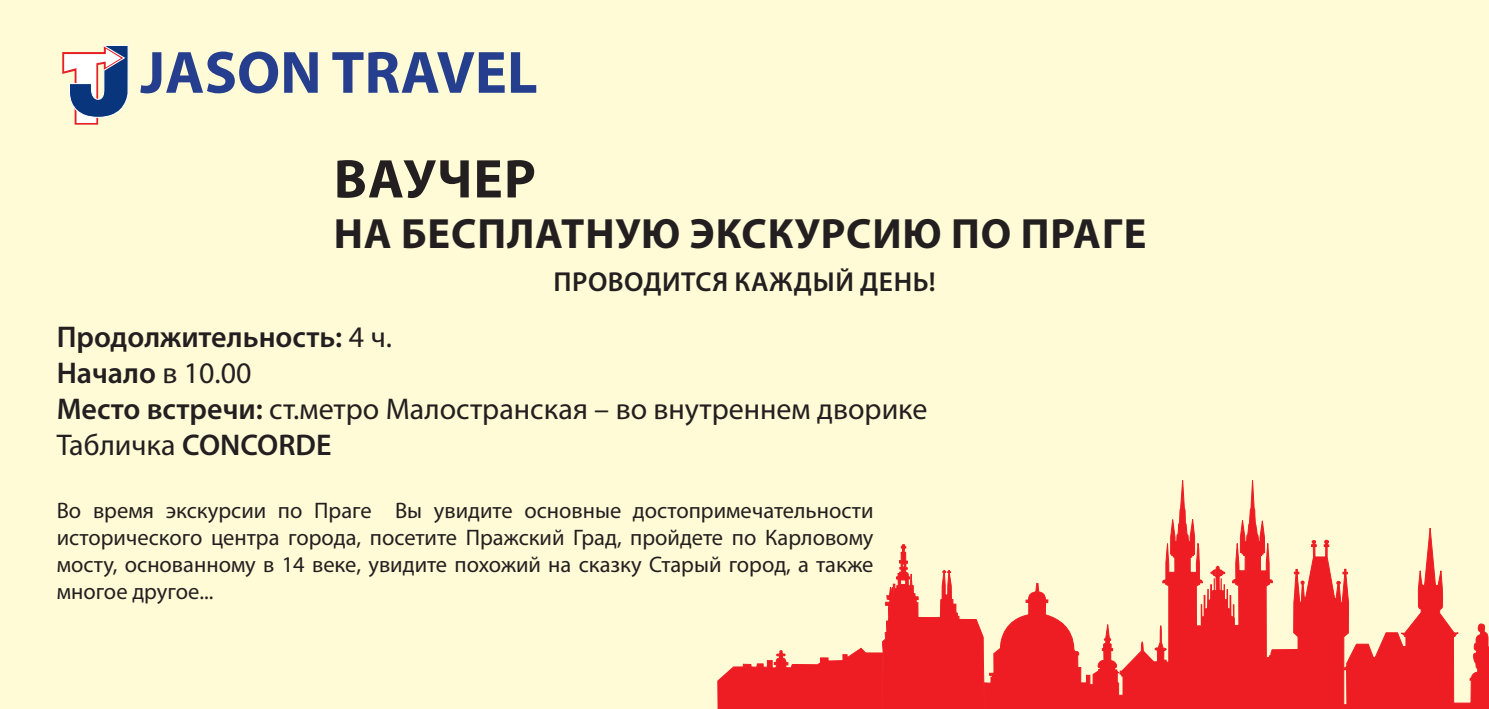
<style>
.page{position:relative;width:1489px;height:709px;background:#fff}
.page>*{position:absolute;margin:0;border:0;box-sizing:border-box;transform-origin:0 0}
.t1{font:700 60px "Myriad Pro";color:#253f8e}
.t2{font:700 55px "Myriad Pro";letter-spacing:.02em;color:#231f20}
.t3{font:700 42.5px "Myriad Pro";letter-spacing:.02em;color:#231f20}
.t4{font:30px "Myriad Pro";color:#231f20}
.t5{font:600 30px "Myriad Pro";color:#231f20}
.t6{font:600 27.5px "Myriad Pro";letter-spacing:.02em;color:#231f20}
.t7{font:22.5px/27px "Myriad Pro";color:#231f20;text-align:justify}
.s1{font-weight:400}
.s2{font-weight:600}
</style>
<div class="page">
<div style="left:0;top:0;width:1488px;height:709px;background:#fffbd6"></div>
<svg style="left:62px;top:45px;width:67px;height:80px"></svg>
<svg style="left:717px;top:544px;width:266px;height:165px"></svg>
<svg style="left:983px;top:480px;width:360px;height:229px"></svg>
<svg style="left:1343px;top:528px;width:145px;height:181px"></svg>
<p class="t1" style="left:140px;top:33px;width:399px">JASON TRAVEL</p>
<p class="t2" style="left:334px;top:143px;width:204px">ВАУЧЕР</p>
<p class="t3" style="left:333px;top:206px;width:814px">НА БЕСПЛАТНУЮ ЭКСКУРСИЮ ПО ПРАГЕ</p>
<p class="t6" style="left:553px;top:264px;width:384px">ПРОВОДИТСЯ КАЖДЫЙ ДЕНЬ!</p>
<p class="t5" style="left:57px;top:318px;width:337px">Продолжительность: <span class="s1">4 ч.</span></p>
<p class="t5" style="left:57px;top:354px;width:196px">Начало <span class="s1">в 10.00</span></p>
<p class="t4" style="left:57px;top:391px;width:872px"><span class="s2">Место встречи:</span> ст.метро Малостранская – во внутреннем дворике</p>
<p class="t4" style="left:57px;top:427px;width:276px">Табличка <span class="s2">CONCORDE</span></p>
<p class="t7" style="left:57px;top:497px;width:818px">Во время экскурсии по Праге Вы увидите основные достопримечательности исторического центра города, посетите Пражский Град, пройдете по Карловому мосту, основанному в 14 веке, увидите похожий на сказку Старый город, а также многое другое...</p>
</div>
